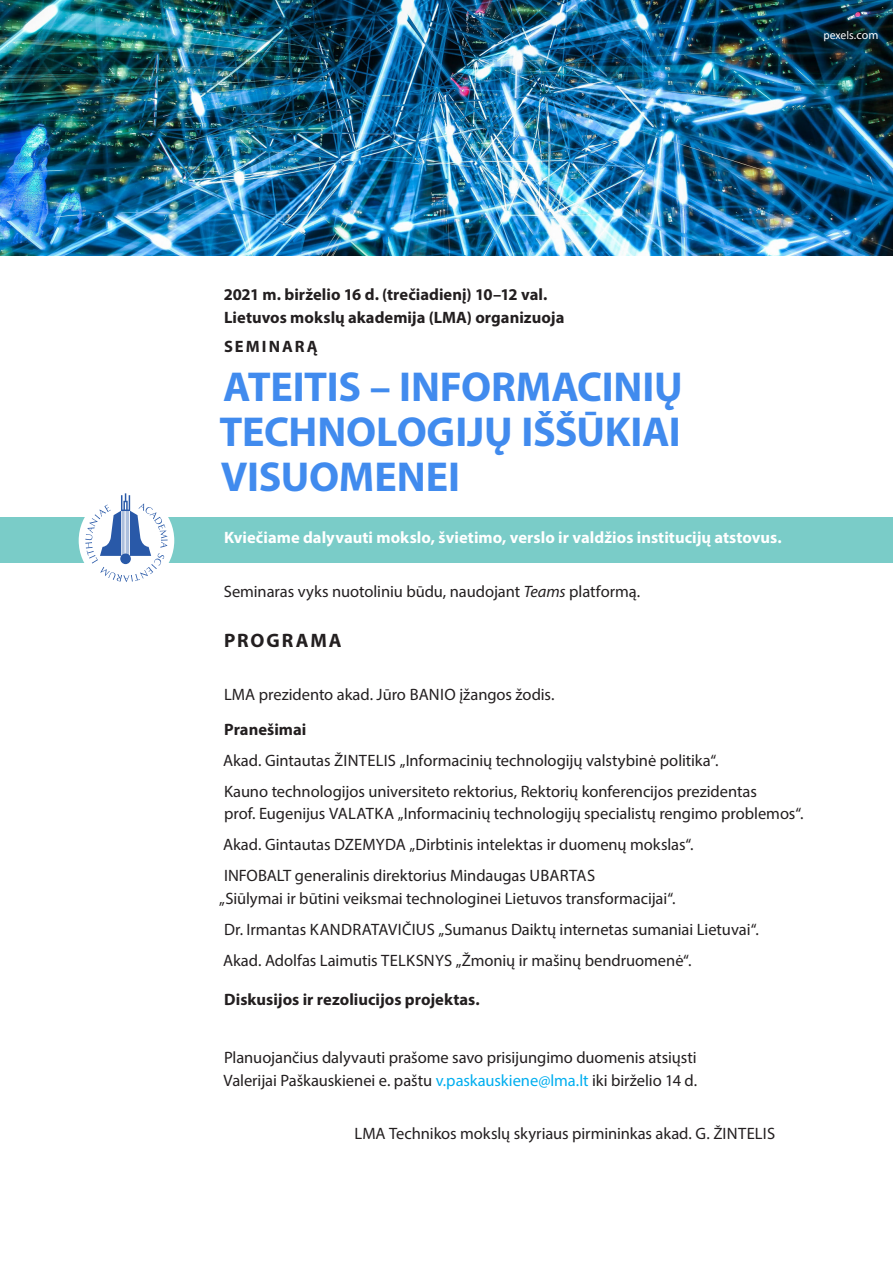
<style>
.page{position:relative;width:893px;height:1263px;background:#fff}
.page>*{position:absolute;margin:0;border:0;box-sizing:border-box;transform-origin:0 0}
.t1{font:700 42px/45px "Myriad Pro";letter-spacing:-.005em;color:#418bee;text-align:justify}
.t2{font:700 19.5px "Myriad Pro";letter-spacing:.1em;color:#231f20}
.t3{font:16.5px/31px "Myriad Pro";letter-spacing:-.005em;color:#231f20}
.t4{font:700 16.5px/22.5px "Myriad Pro";color:#231f20}
.t5{font:700 16.5px "Myriad Pro";color:#fff}
.t6{font:700 16.5px "Myriad Pro";letter-spacing:.125em;color:#231f20}
.t7{font:12px "Calibri";color:#fff}
.s1{font-family:"Myriad Pro"}
.s2{font-style:italic}
.s3{color:#00aeef}
</style>
<div class="page">
<div style="left:0;top:517px;width:893px;height:46px;background:#7accc8"></div>
<div style="left:79px;top:493px;width:95px;height:95px;background:#fff;border-radius:50%"></div>
<svg style="left:85px;top:493px;width:83px;height:89px"></svg>
<img style="left:0;top:0;width:893px;height:255px">
<p class="t7" style="left:823px;top:26px;width:57px">pexels<span class="s1">.com</span></p>
<p class="t4" style="left:224px;top:283px;width:342px">2021 m. birželio 16 d. (trečiadienį) 10–12 val.<br>Lietuvos mokslų akademija (LMA) organizuoja</p>
<p class="t6" style="left:224px;top:336px;width:95px">SEMINARĄ</p>
<h1 class="t1" style="left:219px;top:363px;width:465px">ATEITIS – INFORMACINIŲ TECHNOLOGIJŲ IŠŠŪKIAI VISUOMENEI</h1>
<p class="t5" style="left:224px;top:527px;width:559px">Kviečiame dalyvauti mokslo, švietimo, verslo ir valdžios institucijų atstovus.</p>
<p class="t3" style="left:224px;top:576px;width:418px">Seminaras vyks nuotoliniu būdu, naudojant <span class="s2">Teams</span> platformą.</p>
<p class="t2" style="left:224px;top:628px;width:119px">PROGRAMA</p>
<p class="t3" style="left:224px;top:678px;width:332px">LMA prezidento akad. Jūro BANIO įžangos žodis.</p>
<p class="t4" style="left:224px;top:717px;width:84px">Pranešimai</p>
<p class="t3" style="left:223px;top:744px;width:535px">Akad. Gintautas ŽINTELIS „Informacinių technologijų valstybinė politika“.<br>Kauno technologijos universiteto rektorius, Rektorių konferencijos prezidentas</p>
<p class="t3" style="left:223px;top:798px;width:582px">prof. Eugenijus VALATKA „Informacinių technologijų specialistų rengimo problemos“.<br>Akad. Gintautas DZEMYDA „Dirbtinis intelektas ir duomenų mokslas“.<br>INFOBALT generalinis direktorius Mindaugas UBARTAS</p>
<p class="t3" style="left:219px;top:882px;width:541px">„Siūlymai ir būtini veiksmai technologinei Lietuvos transformacijai“.<br>Dr. Irmantas KANDRATAVIČIUS „Sumanus Daiktų internetas sumaniai Lietuvai“.<br>Akad. Adolfas Laimutis TELKSNYS „Žmonių ir mašinų bendruomenė“.</p>
<p class="t4" style="left:224px;top:988px;width:257px">Diskusijos ir rezoliucijos projektas.</p>
<p class="t3" style="left:224px;top:1046px;width:475px;line-height:22.5px">Planuojančius dalyvauti prašome savo prisijungimo duomenis atsiųsti<br>Valerijai Paškauskienei e. paštu <span class="s3">v.paskauskiene@lma.lt</span> iki birželio 14 d.</p>
<p class="t3" style="left:355px;top:1118px;width:422px">LMA Technikos mokslų skyriaus pirmininkas akad. G. ŽINTELIS</p>
</div>
